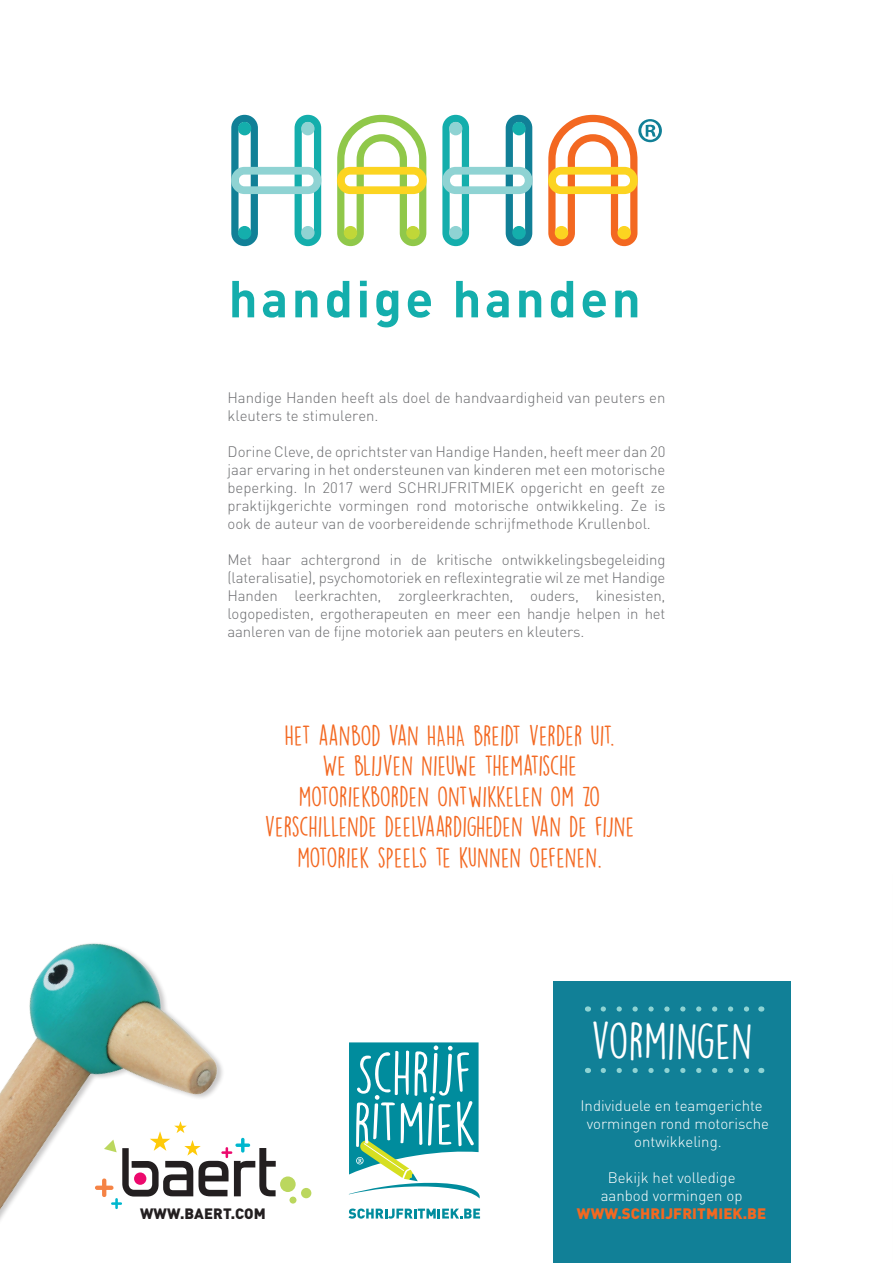
<style>
.page{position:relative;width:893px;height:1263px;background:#fff}
.page>*{position:absolute;margin:0;border:0;box-sizing:border-box;transform-origin:0 0}
.t1{font:46.5px "DK Lemon Yellow Sun";color:#fff}
.t2{font:25.5px/30.6px "DK Lemon Yellow Sun";color:#f36821;text-align:center}
.t3{font:300 15px/18px "DIN Pro";color:#6c6d70;text-align:justify}
.t4{font:300 15px/18px "DIN Pro";color:#fff;text-align:center}
.t5{font:900 15px "DIN Pro";letter-spacing:.01em;color:#f36821}
.t6{font:900 14.85px "DIN Pro";letter-spacing:.01em;color:#231f20}
</style>
<div class="page">
<div style="left:553px;top:982px;width:238px;height:281px;background:#118097"></div>
<svg style="left:249px;top:1143px;width:27px;height:54px"></svg>
<div style="left:280px;top:1176px;width:16px;height:16px;background:#bbd75e;border-radius:50%"></div>
<div style="left:301px;top:1188px;width:10px;height:10px;background:#bbd75e;border-radius:50%"></div>
<div style="left:289px;top:1196px;width:7px;height:7px;background:#bbd75e;border-radius:50%"></div>
<svg style="left:348px;top:1208px;width:132px;height:10px"></svg>
<svg style="left:349px;top:1042px;width:131px;height:156px"></svg>
<svg style="left:232px;top:281px;width:22px;height:36px"></svg>
<svg style="left:263px;top:290px;width:22px;height:28px"></svg>
<svg style="left:295px;top:290px;width:22px;height:27px"></svg>
<svg style="left:327px;top:281px;width:22px;height:37px"></svg>
<svg style="left:360px;top:281px;width:7px;height:36px"></svg>
<svg style="left:376px;top:290px;width:22px;height:37px"></svg>
<svg style="left:408px;top:290px;width:23px;height:28px"></svg>
<svg style="left:456px;top:281px;width:22px;height:36px"></svg>
<svg style="left:487px;top:290px;width:22px;height:28px"></svg>
<svg style="left:519px;top:290px;width:22px;height:27px"></svg>
<svg style="left:551px;top:281px;width:22px;height:37px"></svg>
<svg style="left:583px;top:290px;width:23px;height:28px"></svg>
<svg style="left:615px;top:290px;width:22px;height:27px"></svg>
<svg style="left:231px;top:115px;width:90px;height:131px"></svg>
<svg style="left:442px;top:115px;width:90px;height:131px"></svg>
<svg style="left:337px;top:115px;width:90px;height:131px"></svg>
<div style="left:238px;top:122px;width:13px;height:13px;background:#14aeac;border-radius:50%"></div>
<div style="left:238px;top:226px;width:13px;height:13px;background:#14aeac;border-radius:50%"></div>
<div style="left:301px;top:122px;width:14px;height:13px;background:#8fd3d3;border-radius:50%"></div>
<div style="left:301px;top:226px;width:14px;height:13px;background:#8fd3d3;border-radius:50%"></div>
<div style="left:344px;top:226px;width:13px;height:13px;background:#c0d738;border-radius:50%"></div>
<div style="left:406px;top:226px;width:14px;height:13px;background:#c0d738;border-radius:50%"></div>
<div style="left:449px;top:122px;width:13px;height:13px;background:#8fd3d3;border-radius:50%"></div>
<div style="left:449px;top:226px;width:13px;height:13px;background:#8fd3d3;border-radius:50%"></div>
<div style="left:512px;top:122px;width:14px;height:13px;background:#14aeac;border-radius:50%"></div>
<div style="left:512px;top:226px;width:14px;height:13px;background:#14aeac;border-radius:50%"></div>
<svg style="left:548px;top:115px;width:114px;height:131px"></svg>
<img style="left:0;top:943px;width:249px;height:277px">
<svg style="left:603px;top:1006px;width:146px;height:5px"></svg>
<svg style="left:603px;top:1068px;width:147px;height:5px"></svg>
<p class="t3" style="left:227px;top:388px;width:439px">Handige Handen heeft als doel de handvaardigheid van peuters en kleuters te stimuleren.</p>
<p class="t3" style="left:227px;top:442px;width:439px">Dorine Cleve, de oprichtster van Handige Handen, heeft meer dan 20 jaar ervaring in het ondersteunen van kinderen met een motorische beperking. In 2017 werd SCHRIJFRITMIEK opgericht en geeft ze praktijkgerichte vormingen rond motorische ontwikkeling. Ze is ook de auteur van de voorbereidende schrijfmethode Krullenbol.</p>
<p class="t3" style="left:227px;top:550px;width:439px">Met haar achtergrond in de kritische ontwikkelingsbegeleiding (lateralisatie), psychomotoriek en reflexintegratie wil ze met Handige Handen leerkrachten, zorgleerkrachten, ouders, kinesisten, logopedisten, ergotherapeuten en meer een handje helpen in het aanleren van de fijne motoriek aan peuters en kleuters.</p>
<h2 class="t2" style="left:265px;top:720px;width:371px">HET AANBOD VAN HAHA BREIDT VERDER UIT.<br>WE BLIJVEN NIEUWE THEMATISCHE MOTORIEKBORDEN ONTWIKKELEN OM ZO VERSCHILLENDE DEELVAARDIGHEDEN VAN DE FIJNE MOTORIEK SPEELS TE KUNNEN OEFENEN.</h2>
<p class="t6" style="left:140px;top:1203px;width:127px">WWW.BAERT.COM</p>
<h1 class="t1" style="left:591px;top:1013px;width:163px">VORMINGEN</h1>
<p class="t4" style="left:580px;top:1096px;width:190px">Individuele en teamgerichte vormingen rond motorische ontwikkeling.</p>
<p class="t4" style="left:601px;top:1168px;width:143px">Bekijk het volledige aanbod vormingen op</p>
<p class="t5" style="left:577px;top:1203px;width:191px">WWW.SCHRIJFRITMIEK.BE</p>
</div>
